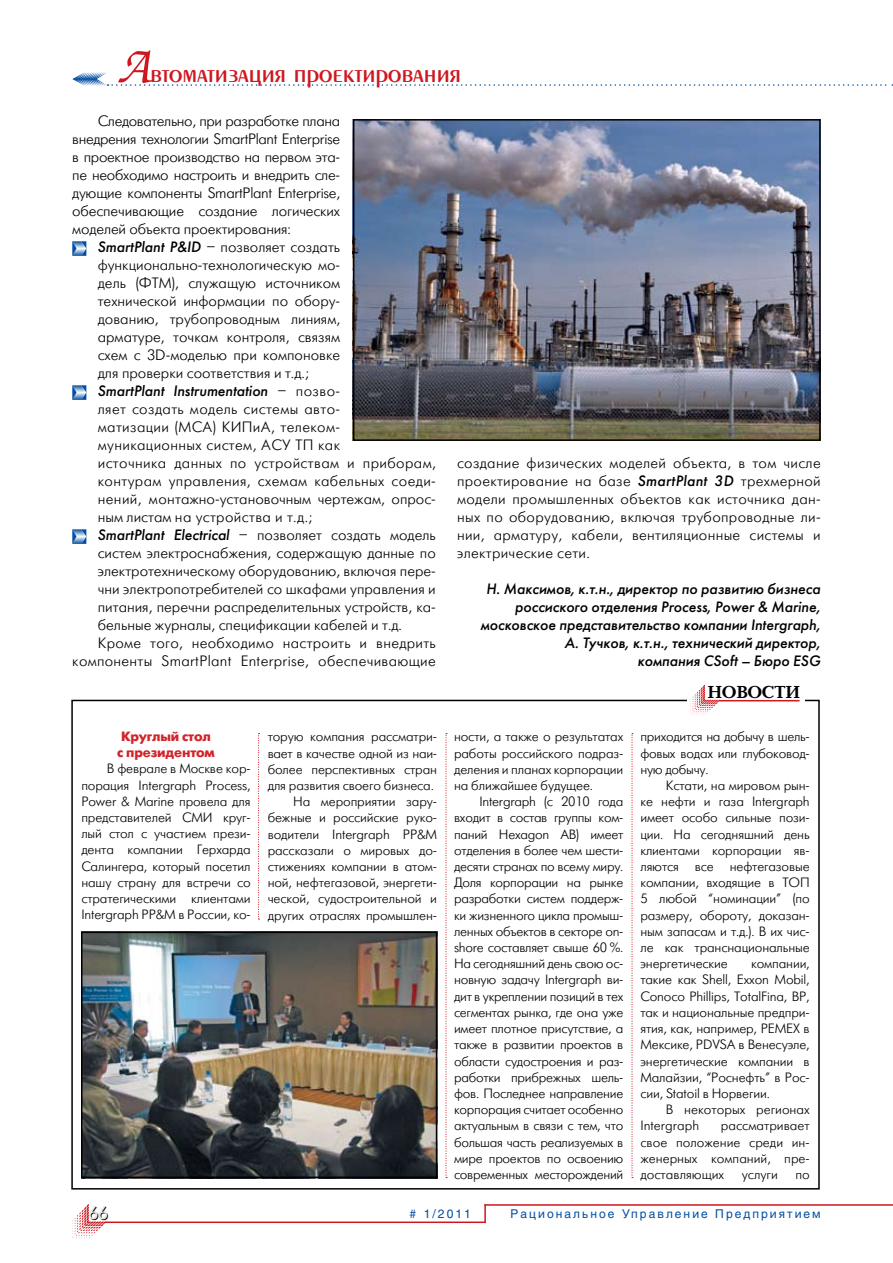
<style>
.page{position:relative;width:893px;height:1263px;background:#fff}
.page>*{position:absolute;margin:0;border:0;box-sizing:border-box;transform-origin:0 0}
.t1{font:27px "Penta Demi";color:#ce171e}
.t2{font:700 18px "Baltica C";color:#000}
.t3{font:18px "Futuris Shadow C";color:#000}
.t4{font:15px/18px "Futuris Light C";color:#000;text-align:justify}
.t5{font:italic 15px/18px "Futuris C";color:#000;text-align:right}
.t6{font:15px "Futuris Light C";letter-spacing:.025em;color:#000}
.t7{font:15px "Futuris Light C";letter-spacing:.02em;color:#000}
.t8{font:13.5px/16.2px "Futuris Light C";letter-spacing:-.01em;color:#000;text-align:justify}
.t9{font:700 13.5px/16.2px "Futuris C";letter-spacing:-.01em;color:#d2232a}
.t10{font:12px "Helios";letter-spacing:.17em;color:#034ea2}
.s1{font-family:"Zapf Chancery C";font-size:54px}
.s2{font-family:"Futuris C";font-style:italic}
.s3{font-family:"Futuris Light C";font-style:normal}
</style>
<div class="page">
<svg style="left:72px;top:1204px;width:34px;height:34px"></svg>
<svg style="left:484px;top:1206px;width:2px;height:15px"></svg>
<hr style="left:105px;top:1221px;width:381px;height:2px;background:#ce171e">
<hr style="left:484px;top:1204px;width:409px;height:2px;background:#ce171e">
<svg style="left:72px;top:72px;width:821px;height:14px"></svg>
<svg style="left:72px;top:241px;width:14px;height:15px"></svg>
<svg style="left:72px;top:385px;width:14px;height:15px"></svg>
<svg style="left:72px;top:529px;width:14px;height:15px"></svg>
<img style="left:356px;top:122px;width:462px;height:316px">
<div style="left:353px;top:119px;width:468px;height:322px;border:2px solid #000"></div>
<svg style="left:691px;top:685px;width:29px;height:30px"></svg>
<hr style="left:719px;top:700px;width:80px;height:1px;background:#ce171e">
<svg style="left:258px;top:733px;width:1px;height:186px"></svg>
<svg style="left:445px;top:733px;width:2px;height:445px"></svg>
<svg style="left:631px;top:733px;width:2px;height:445px"></svg>
<img style="left:84px;top:934px;width:350px;height:241px">
<div style="left:81px;top:931px;width:356px;height:247px;border:2px solid #000"></div>
<h1 class="t1" style="left:117px;top:60px;width:346px"><span class="s1">А</span>втоматизация проектирования</h1>
<p class="t4" style="left:72px;top:112px;width:269px;text-indent:26px">Следовательно, при разработке плана внедрения технологии SmartPlant Enterprise в проектное производство на первом эта&shy;пе необходимо настроить и внедрить сле&shy;дующие компоненты SmartPlant Enterprise, обеспечивающие создание логических моделей объекта проектирования:</p>
<p class="t4" style="left:98px;top:238px;width:244px"><span class="s2">SmartPlant P&amp;ID</span> – позволяет создать функционально-технологическую мо&shy;дель (ФТМ), служащую источником технической информации по обору&shy;дованию, трубопроводным линиям, арматуре, точкам контроля, связям схем с 3D-моделью при компоновке для проверки соответствия и т.д.;</p>
<p class="t5" style="left:98px;top:382px;width:244px">SmartPlant Instrumentation <span class="s3">– позво-</span></p>
<p class="t6" style="left:98px;top:401px;width:244px">ляет создать модель системы авто-</p>
<p class="t6" style="left:98px;top:419px;width:244px">матизации (МСА) КИПиА, телеком-</p>
<p class="t6" style="left:98px;top:437px;width:244px">муникационных систем, АСУ ТП как</p>
<p class="t6" style="left:98px;top:455px;width:340px">источника данных по устройствам и приборам,</p>
<p class="t6" style="left:98px;top:473px;width:340px">контурам управления, схемам кабельных соеди-</p>
<p class="t4" style="left:98px;top:490px;width:340px">нений, монтажно-установочным чертежам, опрос-</p>
<p class="t6" style="left:98px;top:509px;width:216px">ным листам на устройства и т.д.;</p>
<p class="t4" style="left:98px;top:526px;width:340px"><span class="s2">SmartPlant Electrical</span> – позволяет создать модель</p>
<p class="t4" style="left:98px;top:544px;width:340px">систем электроснабжения, содержащую данные по</p>
<p class="t4" style="left:98px;top:562px;width:340px">электротехническому оборудованию, включая пере-</p>
<p class="t4" style="left:98px;top:580px;width:340px">чни электропотребителей со шкафами управления и</p>
<p class="t4" style="left:98px;top:598px;width:340px">питания, перечни распределительных устройств, ка-</p>
<p class="t4" style="left:98px;top:616px;width:306px">бельные журналы, спецификации кабелей и т.д.</p>
<p class="t7" style="left:98px;top:635px;width:340px">Кроме того, необходимо настроить и внедрить</p>
<p class="t7" style="left:72px;top:653px;width:365px">компоненты SmartPlant Enterprise, обеспечивающие</p>
<p class="t4" style="left:457px;top:454px;width:365px">создание физических моделей объекта, в том числе проектирование на базе <span class="s2">SmartPlant 3D</span> трехмерной модели промышленных объектов как источника дан&shy;ных по оборудованию, включая трубопроводные ли&shy;нии, арматуру, кабели, вентиляционные системы и электрические сети.</p>
<p class="t5" style="left:481px;top:580px;width:341px">Н. Максимов, к.т.н., директор по развитию бизнеса россиского отделения Process, Power &amp; Marine, московское представительство компании Intergraph, А. Тучков, к.т.н., технический директор,<br>компания CSoft – Бюро ESG</p>
<h2 class="t2" style="left:707px;top:682px;width:94px">НОВОСТИ</h2>
<p class="t9" style="left:117px;top:728px;width:99px">Круглый стол с президентом</p>
<p class="t8" style="left:81px;top:761px;width:171px;text-indent:26px">В феврале в Москве кор&shy;порация Intergraph Process, Power &amp; Marine провела для представителей СМИ круг&shy;лый стол с участием прези&shy;дента компании Герхарда Салингера, который посетил нашу страну для встречи со стратегическими клиентами Intergraph PP&amp;M в России, ко-</p>
<p class="t8" style="left:268px;top:729px;width:171px;text-align:right">торую компания рассматри&shy;вает в качестве одной из наи&shy;более перспективных стран для развития своего бизнеса.<br>На мероприятии зару&shy;бежные и российские руко&shy;водители Intergraph PP&amp;M рассказали о мировых до&shy;стижениях компании в атом&shy;ной, нефтегазовой, энергети&shy;ческой, судостроительной и других отраслях промышлен-</p>
<p class="t8" style="left:454px;top:729px;width:171px">ности, а также о результатах работы российского подраз&shy;деления и планах корпорации на ближайшее будущее.</p>
<p class="t8" style="left:454px;top:794px;width:171px;text-indent:26px">Intergraph (с 2010 года входит в состав группы ком&shy;паний Hexagon AB) имеет отделения в более чем шести&shy;десяти странах по всему миру.<br>Доля корпорации на рынке разработки систем поддерж&shy;ки жизненного цикла промыш&shy;ленных объектов в секторе on&shy;shore составляет свыше 60 %.<br>На сегодняшний день свою ос&shy;новную задачу Intergraph ви&shy;дит в укреплении позиций в тех сегментах рынка, где она уже имеет плотное присутствие, а также в развитии проектов в области судостроения и раз&shy;работки прибрежных шель&shy;фов. Последнее направление корпорация считает особенно актуальным в связи с тем, что большая часть реализуемых в мире проектов по освоению современных месторождений</p>
<p class="t8" style="left:640px;top:729px;width:171px">приходится на добычу в шель&shy;фовых водах или глубоковод&shy;ную добычу.</p>
<p class="t8" style="left:640px;top:778px;width:171px;text-indent:26px">Кстати, на мировом рын&shy;ке нефти и газа Intergraph имеет особо сильные пози&shy;ции. На сегодняшний день клиентами корпорации яв&shy;ляются все нефтегазовые компании, входящие в ТОП 5 любой “номинации” (по размеру, обороту, доказан&shy;ным запасам и т.д.). В их чис&shy;ле как транснациональные энергетические</p>
<p class="t8" style="left:640px;top:956px;width:171px;text-indent:111px">компании, такие как Shell, Exxon Mobil, Conoco Phillips, TotalFina, BP, так и национальные предпри&shy;ятия, как, например, PEMEX в Мексике, PDVSA в Венесуэле, энергетические компании в Малайзии, “Роснефть” в Рос&shy;сии, Statoil в Норвегии.</p>
<p class="t8" style="left:640px;top:1102px;width:171px;text-indent:26px">В некоторых регионах<br>Intergraph</p>
<p class="t8" style="left:640px;top:1118px;width:171px;text-indent:80px">рассматривает свое положение среди ин&shy;женерных компаний, пре&shy;доставляющих</p>
<p class="t8" style="left:742px;top:1166px;width:38px">услуги</p>
<p class="t8" style="left:795px;top:1166px;width:16px">по</p>
<h2 class="t3" style="left:89px;top:1204px;width:21px">66</h2>
<p class="t10" style="left:510px;top:1207px;width:312px">Рациональное Управление Предприятием</p>
<p class="t10" style="left:410px;top:1207px;width:63px"># 1/2011</p>
</div>
